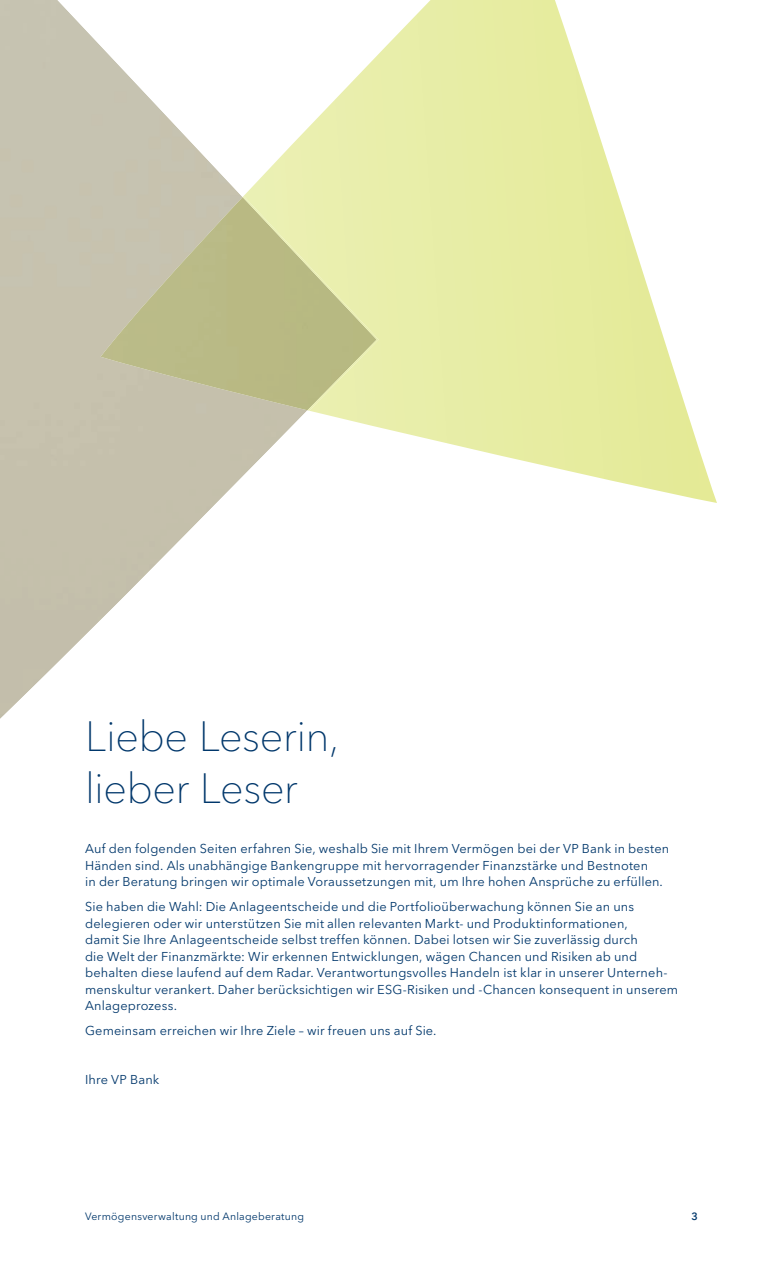
<style>
.page{position:relative;width:783px;height:1263px;background:#fff}
.page>*{position:absolute;margin:0;border:0;box-sizing:border-box;transform-origin:0 0}
.t1{font:100 42px/52.5px "VP Next";letter-spacing:-.015em;color:#00376b}
.t2{font:12.75px/16.5px "VP Next";letter-spacing:.01em;color:#00376b}
.t3{font:10.5px "VP Next";letter-spacing:.02em;color:#00376b}
.t4{font:600 10.5px "VP Next";color:#00376b}
</style>
<div class="page">
<svg style="left:0;top:0;width:243px;height:719px;fill:#c6c3b1"></svg>
<svg style="left:243px;top:0;width:473px;height:503px"></svg>
<img style="left:100px;top:197px;width:142px;height:213px">
<svg style="left:242px;top:196px;width:136px;height:215px;background:#cdd096"></svg>
<h1 class="t1" style="left:85px;top:710px;width:255px">Liebe Leserin, lieber Leser</h1>
<p class="t2" style="left:85px;top:840px;width:585px">Auf den folgenden Seiten erfahren Sie, weshalb Sie mit Ihrem Vermögen bei der VP Bank in besten<br>Händen sind. Als unabhängige Bankengruppe mit hervorragender Finanz stärke und Bestnoten<br>in der Beratung bringen wir optimale Voraus setzungen mit, um Ihre hohen Ansprüche zu erfüllen.</p>
<p class="t2" style="left:85px;top:898px;width:594px">Sie haben die Wahl: Die Anlageentscheide und die Portfolioüber wachung können Sie an uns<br>de le gieren oder wir unter stützen Sie mit allen relevanten Markt- und Produktinfor mationen,<br>damit Sie Ihre Anlageentscheide selbst treffen können. Dabei lotsen wir Sie zuverlässig durch<br>die Welt der Finanzmärkte: Wir erkennen Entwicklungen, wägen Chancen und Risiken ab und behalten diese laufend auf dem Radar. Verantwortungsvolles Handeln ist klar in unserer Unterneh&shy;menskultur verankert. Daher berücksichtigen wir ESG-Risiken und -Chancen konsequent in unserem Anlageprozess.</p>
<p class="t2" style="left:85px;top:1022px;width:353px">Gemeinsam erreichen wir Ihre Ziele – wir freuen uns auf Sie.</p>
<p class="t2" style="left:85px;top:1071px;width:76px">Ihre VP Bank</p>
<p class="t3" style="left:85px;top:1210px;width:220px">Vermögensverwaltung und Anlageberatung</p>
<p class="t4" style="left:691px;top:1210px;width:8px">3</p>
</div>
